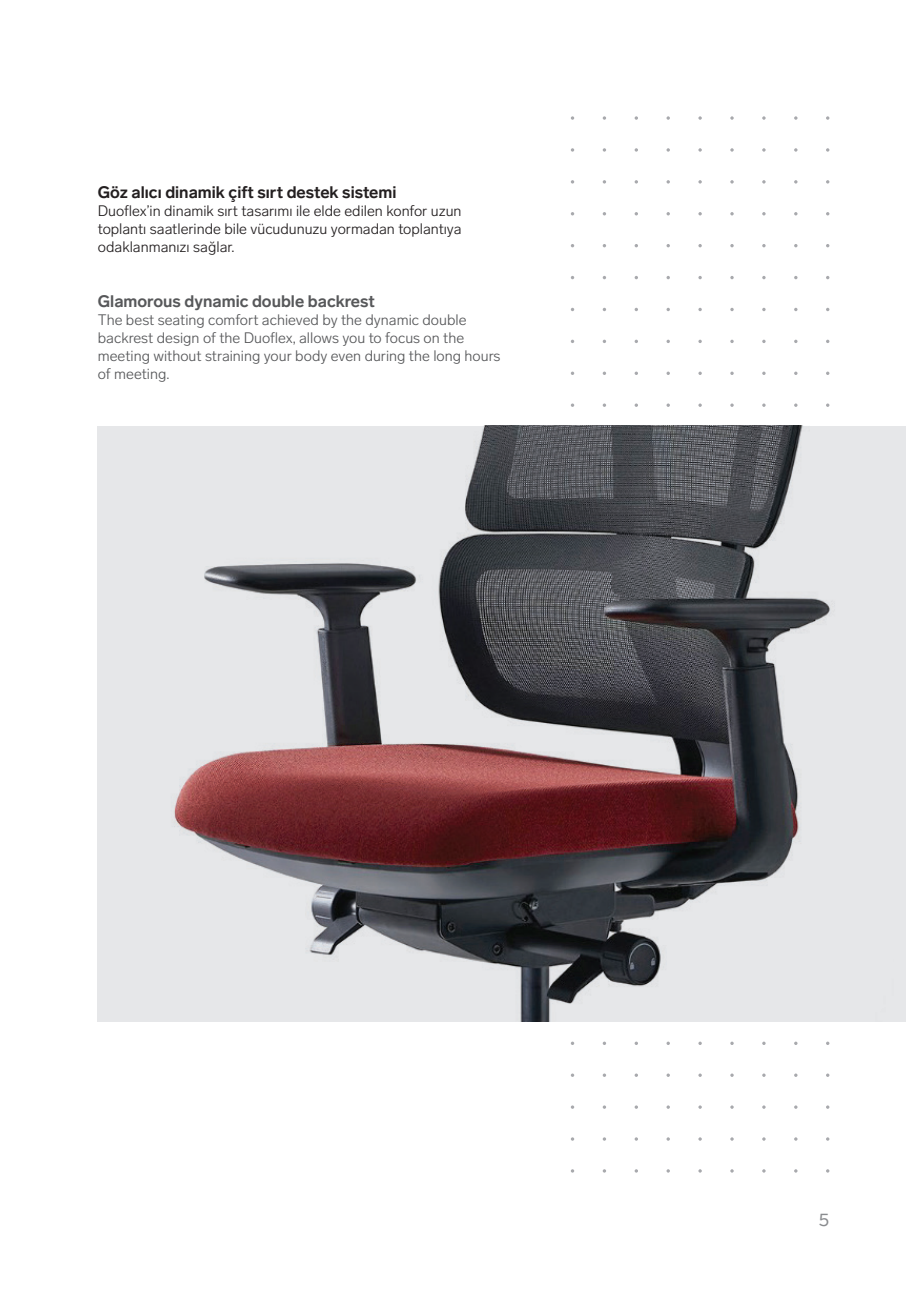
<style>
.page{position:relative;width:906px;height:1289px;background:#fff}
.page>*{position:absolute;margin:0;border:0;box-sizing:border-box;transform-origin:0 0}
.t1{font:18px "Lab Grotesque";color:#8a8c8f}
.t2{font:700 16.5px "Lab Grotesque";color:#231f20}
.t3{font:700 16.5px "Lab Grotesque";color:#57585a}
.t4{font:300 15px/18px "Lab Grotesque";color:#57585a}
.t5{font:300 15px/18px "Lab Grotesque";color:#231f20;text-align:justify}
</style>
<div class="page">
<svg style="left:571px;top:116px;width:3px;height:4px"></svg>
<svg style="left:571px;top:148px;width:3px;height:4px"></svg>
<svg style="left:571px;top:403px;width:3px;height:4px"></svg>
<svg style="left:603px;top:116px;width:3px;height:4px"></svg>
<svg style="left:603px;top:148px;width:3px;height:4px"></svg>
<svg style="left:603px;top:403px;width:3px;height:4px"></svg>
<svg style="left:634px;top:116px;width:4px;height:4px"></svg>
<svg style="left:634px;top:148px;width:4px;height:4px"></svg>
<svg style="left:634px;top:371px;width:4px;height:4px"></svg>
<svg style="left:634px;top:403px;width:4px;height:4px"></svg>
<svg style="left:666px;top:116px;width:4px;height:4px"></svg>
<svg style="left:666px;top:148px;width:4px;height:4px"></svg>
<svg style="left:666px;top:308px;width:4px;height:3px"></svg>
<svg style="left:666px;top:371px;width:4px;height:4px"></svg>
<svg style="left:666px;top:403px;width:4px;height:4px"></svg>
<svg style="left:698px;top:116px;width:4px;height:4px"></svg>
<svg style="left:698px;top:148px;width:4px;height:4px"></svg>
<svg style="left:698px;top:244px;width:4px;height:3px"></svg>
<svg style="left:698px;top:276px;width:4px;height:3px"></svg>
<svg style="left:698px;top:308px;width:4px;height:3px"></svg>
<svg style="left:698px;top:340px;width:4px;height:3px"></svg>
<svg style="left:698px;top:371px;width:4px;height:4px"></svg>
<svg style="left:698px;top:403px;width:4px;height:4px"></svg>
<svg style="left:826px;top:116px;width:3px;height:4px"></svg>
<svg style="left:826px;top:148px;width:3px;height:4px"></svg>
<img style="left:98px;top:426px;width:795px;height:595px">
<p class="t2" style="left:98px;top:182px;width:300px">Göz alıcı dinamik çift sırt destek sistemi</p>
<p class="t5" style="left:98px;top:201px;width:365px">Duoflex’in dinamik sırt tasarımı ile elde edilen konfor uzun toplantı saatlerinde bile vücudunuzu yormadan toplantıya odaklanmanızı sağlar.</p>
<p class="t3" style="left:98px;top:292px;width:279px">Glamorous dynamic double backrest</p>
<p class="t4" style="left:98px;top:311px;width:404px">The best seating comfort achieved by the dynamic double backrest design of the Duoflex, allows you to focus on the meeting without straining your body even during the long hours of meeting.</p>
<p class="t1" style="left:819px;top:1208px;width:12px">5</p>
</div>
